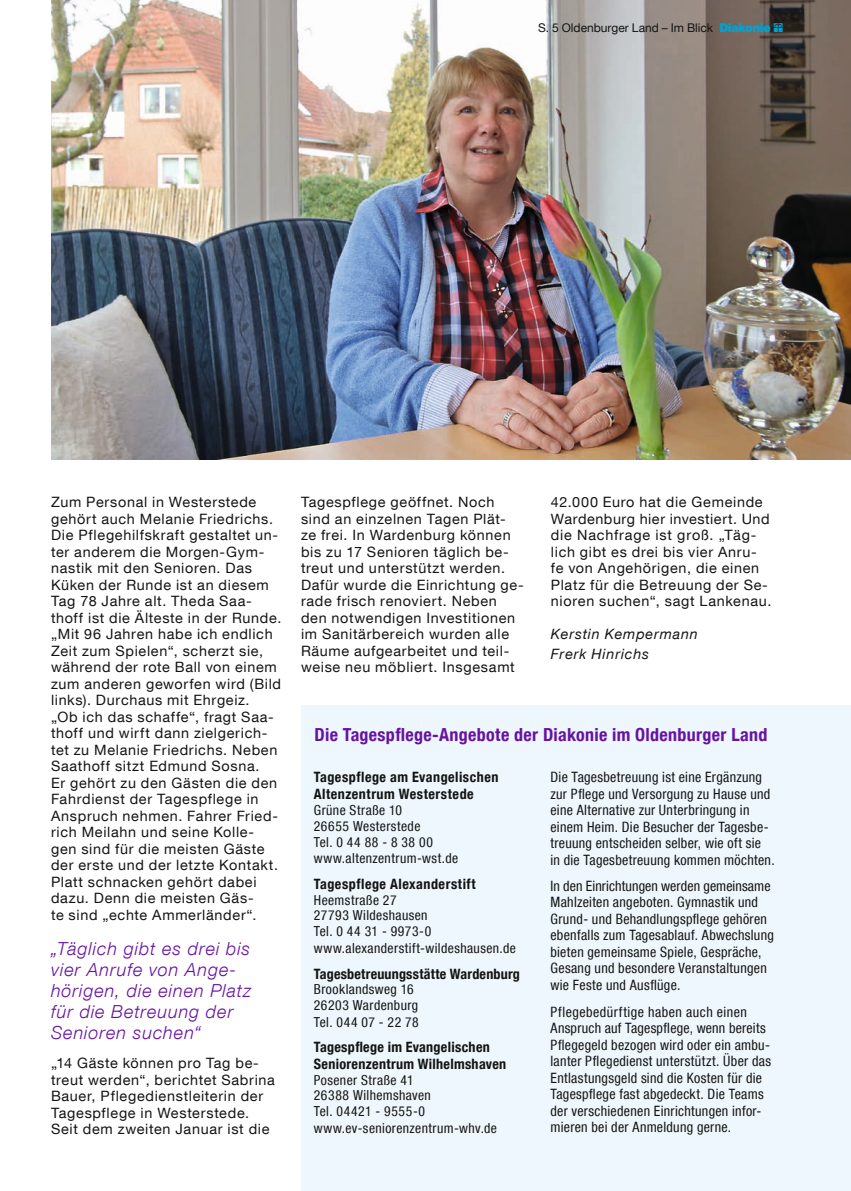
<style>
.page{position:relative;width:851px;height:1191px;background:#fff}
.page>*{position:absolute;margin:0;border:0;box-sizing:border-box;transform-origin:0 0}
.t1{font:italic 300 18px/21px "Helvetica Neue LT Com";letter-spacing:.05em;color:#6713a2}
.t2{font:700 condensed 18px "Helvetica Neue LT Com";letter-spacing:.02em;color:#6713a2}
.t3{font:14.25px/16.5px "Helvetica Neue LT Com";letter-spacing:.045em;color:#131413}
.t4{font:condensed 14.25px/16.5px "Helvetica Neue LT Com";letter-spacing:.02em;color:#131413}
.t5{font:700 condensed 14.25px/17.1px "Helvetica Neue LT Com";letter-spacing:.025em;color:#131413}
.t6{font:italic 14.25px/19.5px "Helvetica Neue LT Com";letter-spacing:.06em;color:#131413}
.t7{font:condensed 13.8px/16px "Helvetica Neue LT Com";letter-spacing:.035em;color:#131413}
.t8{font:12px "Helvetica Neue LT Com";color:#131413}
.s1{font-family:"Diakonie Logo";color:#00a3d3}
</style>
<div class="page">
<img style="left:51px;top:0;width:799px;height:459px">
<div style="left:301px;top:705px;width:549px;height:486px;background:#eef7fd"></div>
<p class="t8" style="left:538px;top:20px;width:246px">S. 5 Oldenburger Land – Im Blick <span class="s1">Dn</span></p>
<p class="t3" style="left:51px;top:493px;width:232px">Zum Personal in Westerstede gehört auch Melanie Friedrichs.<br>Die Pflegehilfskraft gestaltet un&shy;ter anderem die Morgen-Gym&shy;nastik mit den Senioren. Das<br>Küken der Runde ist an diesem<br>Tag 78 Jahre alt. Theda Saa&shy;thoff ist die Älteste in der Runde. „Mit 96 Jahren habe ich endlich<br>Zeit zum Spielen“, scherzt sie, während der rote Ball von einem zum anderen geworfen wird (Bild links). Durchaus mit Ehrgeiz.<br>„Ob ich das schaffe“, fragt Saa&shy;thoff und wirft dann zielgerich&shy;tet zu Melanie Friedrichs. Neben<br>Saathoff sitzt Edmund Sosna.<br>Er gehört zu den Gästen die den<br>Fahrdienst der Tagespflege in<br>Anspruch nehmen. Fahrer Fried&shy;rich Meilahn und seine Kolle&shy;gen sind für die meisten Gäste der erste und der letzte Kontakt.<br>Platt schnacken gehört dabei dazu. Denn die meisten Gäs-<br>te sind „echte Ammerländer“.</p>
<p class="t1" style="left:51px;top:937px;width:202px">„Täglich gibt es drei bis vier Anrufe von Ange&shy;hörigen, die einen Platz für die Betreuung der<br>Senioren suchen“</p>
<p class="t3" style="left:51px;top:1054px;width:225px">„14 Gäste können pro Tag be&shy;treut werden“, berichtet Sabrina<br>Bauer, Pflegedienstleiterin der<br>Tagespflege in Westerstede.<br>Seit dem zweiten Januar ist die</p>
<p class="t3" style="left:301px;top:493px;width:224px">Tagespflege geöffnet. Noch sind an einzelnen Tagen Plät&shy;ze frei. In Wardenburg können bis zu 17 Senioren täglich be&shy;treut und unterstützt werden.<br>Dafür wurde die Einrichtung ge&shy;rade frisch renoviert. Neben den notwendigen Investitionen im Sanitärbereich wurden alle<br>Räume aufgearbeitet und teil&shy;weise neu möbliert. Insgesamt</p>
<p class="t3" style="left:551px;top:493px;width:222px">42.000 Euro hat die Gemeinde<br>Wardenburg hier investiert. Und die Nachfrage ist groß. „Täg&shy;lich gibt es drei bis vier Anru&shy;fe von Angehörigen, die einen<br>Platz für die Betreuung der Se&shy;nioren suchen“, sagt Lankenau.</p>
<p class="t6" style="left:551px;top:624px;width:148px">Kerstin Kempermann<br>Frerk Hinrichs</p>
<p class="t2" style="left:314px;top:723px;width:454px">Die Tagespflege-Angebote der Diakonie im Oldenburger Land</p>
<p class="t5" style="left:314px;top:768px;width:186px">Tagespflege am Evangelischen<br>Altenzentrum Westerstede</p>
<p class="t7" style="left:314px;top:802px;width:146px">Grüne Straße 10<br>26655 Westerstede<br>Tel. 0 44 88 - 8 38 00 www.altenzentrum-wst.de</p>
<p class="t5" style="left:314px;top:875px;width:163px">Tagespflege Alexanderstift</p>
<p class="t7" style="left:314px;top:891px;width:204px">Heemstraße 27<br>27793 Wildeshausen<br>Tel. 0 44 31 - 9973-0 www.alexanderstift-wildeshausen.de</p>
<p class="t5" style="left:314px;top:965px;width:208px">Tagesbetreuungsstätte Wardenburg</p>
<p class="t7" style="left:314px;top:981px;width:106px">Brooklandsweg 16<br>26203 Wardenburg<br>Tel. 044 07 - 22 78</p>
<p class="t5" style="left:314px;top:1039px;width:194px;line-height:16.5px">Tagespflege im Evangelischen<br>Seniorenzentrum Wilhelmshaven</p>
<p class="t7" style="left:314px;top:1071px;width:185px">Posener Straße 41<br>26388 Wilhemshaven<br>Tel. 04421 - 9555-0 www.ev-seniorenzentrum-whv.de</p>
<p class="t4" style="left:550px;top:768px;width:226px">Die Tagesbetreuung ist eine Ergänzung zur Pflege und Versorgung zu Hause und eine Alternative zur Unterbringung in einem Heim. Die Besucher der Tagesbe&shy;treuung entscheiden selber, wie oft sie<br>in die Tagesbetreuung kommen möchten.</p>
<p class="t4" style="left:550px;top:877px;width:225px">In den Einrichtungen werden gemeinsame Mahlzeiten angeboten. Gymnastik und Grund- und Behandlungspflege gehören ebenfalls zum Tagesablauf. Abwechslung bieten gemeinsame Spiele, Gespräche, Gesang und besondere Veranstaltungen wie Feste und Ausflüge.</p>
<p class="t4" style="left:550px;top:1003px;width:222px">Pflegebedürftige haben auch einen Anspruch auf Tagespflege, wenn bereits Pflegegeld bezogen wird oder ein ambu&shy;lanter Pflegedienst unterstützt. Über das Entlastungsgeld sind die Kosten für die Tagespflege fast abgedeckt. Die Teams der verschiedenen Einrichtungen infor&shy;mieren bei der Anmeldung gerne.</p>
</div>
